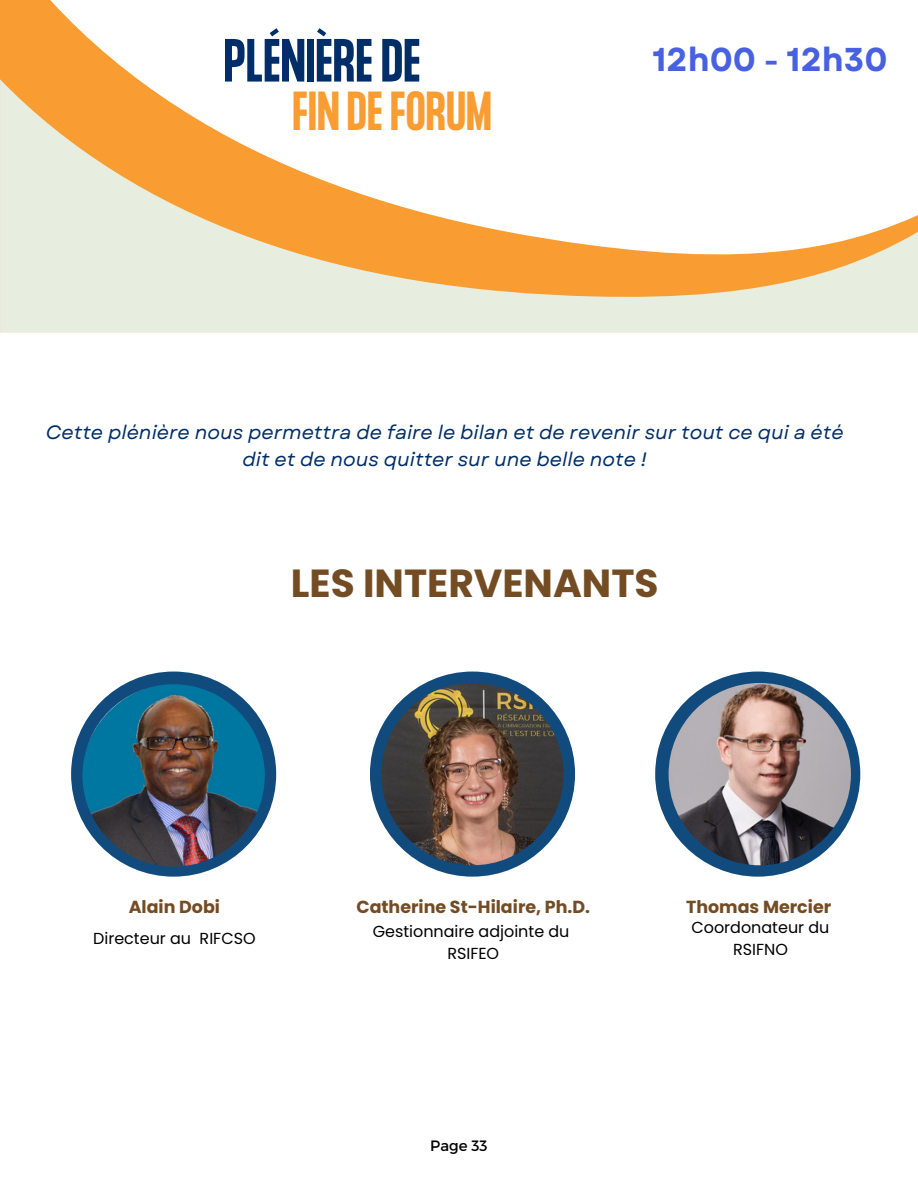
<style>
.page{position:relative;width:918px;height:1188px;background:#fff}
.page>*{position:absolute;margin:0;border:0;box-sizing:border-box;transform-origin:0 0}
.t1{font:700 53.25px "Formula Condensed";color:#012e68}
.t2{font:700 48px "Formula Condensed";color:#f99d32}
.t3{font:700 39.15px "Poppins";color:#744c24}
.t4{font:700 33px "Garet";color:#4761e1}
.t5{font:italic 19.35px/27px "Garet";color:#012e68;text-align:center}
.t6{font:700 17.4px "Poppins";color:#744c24}
.t7{font:15.9px/21.9px "Poppins";color:#000;text-align:center}
.t8{font:15px "Montserrat";color:#000}
</style>
<div class="page">
<svg style="left:0;top:0;width:138px;height:79px;fill:#f99d32"></svg>
<svg style="left:0;top:79px;width:918px;height:253px"></svg>
<div style="left:655px;top:672px;width:205px;height:205px;background:#114b7e;border-radius:50%"></div>
<img style="left:669px;top:683px;width:182px;height:182px;border-radius:50%">
<div style="left:370px;top:672px;width:205px;height:205px;background:#114b7e;border-radius:50%"></div>
<img style="left:381px;top:683px;width:183px;height:182px;border-radius:50%">
<div style="left:71px;top:672px;width:205px;height:205px;background:#114b7e;border-radius:50%"></div>
<img style="left:82px;top:684px;width:183px;height:183px;border-radius:50%">
<p class="t1" style="left:224px;top:34px;width:199px">PLÉNIÈRE DE</p>
<p class="t2" style="left:293px;top:87px;width:201px">FIN DEFORUM</p>
<p class="t4" style="left:652px;top:35px;width:237px">12h00 - 12h30</p>
<p class="t5" style="left:46px;top:419px;width:800px">Cette plénière nous permettra de faire le bilan et de revenir sur tout ce qui a été dit et de nous quitter sur une belle note !</p>
<p class="t3" style="left:291px;top:556px;width:369px">LES INTERVENANTS</p>
<p class="t6" style="left:129px;top:895px;width:93px">Alain Dobi</p>
<p class="t7" style="left:93px;top:927px;width:164px">Directeur au RIFCSO</p>
<p class="t6" style="left:356px;top:895px;width:235px">Catherine St-Hilaire, Ph.D.</p>
<p class="t7" style="left:373px;top:921px;width:198px">Gestionnaire adjointe du<br>RSIFEO</p>
<p class="t8" style="left:430px;top:1136px;width:59px">Page 33</p>
<p class="t6" style="left:686px;top:895px;width:147px">Thomas Mercier</p>
<p class="t7" style="left:692px;top:916px;width:139px">Coordonateur du<br>RSIFNO</p>
</div>
